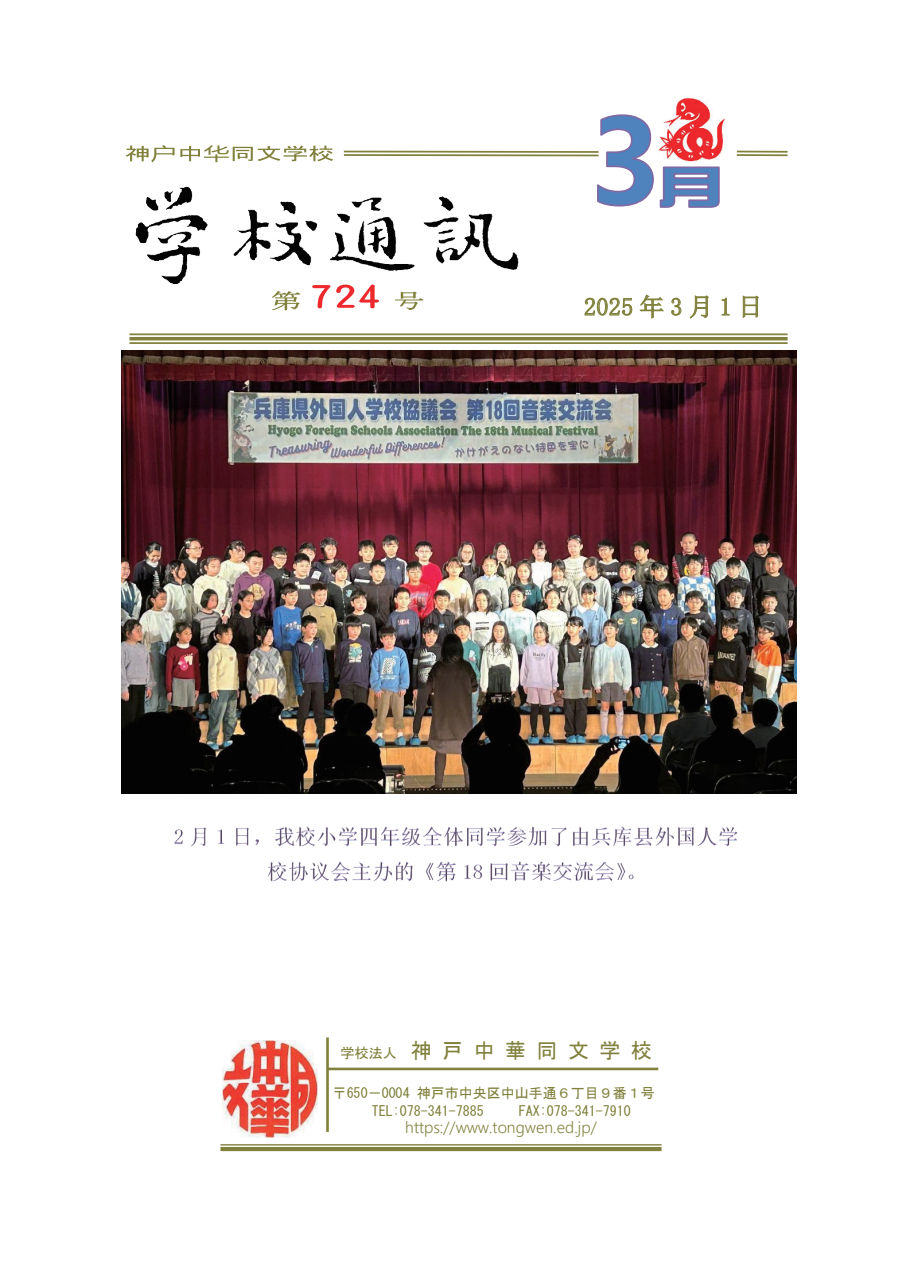
<style>
.page{position:relative;width:903px;height:1275px;background:#fff}
.page>*{position:absolute;margin:0;border:0;box-sizing:border-box;transform-origin:0 0}
.t1{font:24.5px "Sim Sun";letter-spacing:.25em;color:#80813c}
.t2{font:21px "MS Gothic";letter-spacing:.5em;color:#80813c}
.t3{font:300 15.75px "Malgun Gothic";color:#80813c}
.t4{font:14px/17.5px "MS Gothic";letter-spacing:-.005em;color:#80813c}
.s1{font-size:14px}
</style>
<div class="page">
<svg style="left:126px;top:145px;width:48px;height:17px"></svg>
<svg style="left:180px;top:145px;width:153px;height:17px"></svg>
<svg style="left:272px;top:291px;width:28px;height:20px"></svg>
<svg style="left:312px;top:287px;width:67px;height:21px"></svg>
<svg style="left:395px;top:292px;width:29px;height:18px"></svg>
<hr style="left:129px;top:333px;width:658px;height:2px;background:#80813c">
<hr style="left:129px;top:337px;width:658px;height:3px;background:#80813c">
<hr style="left:129px;top:342px;width:658px;height:2px;background:#80813c">
<hr style="left:344px;top:151px;width:254px;height:2px;background:#80813c">
<hr style="left:344px;top:154px;width:254px;height:2px;background:#80813c">
<hr style="left:737px;top:151px;width:50px;height:2px;background:#80813c">
<hr style="left:737px;top:154px;width:50px;height:2px;background:#80813c">
<img style="left:135px;top:186px;width:384px;height:101px">
<hr style="left:326px;top:1037px;width:3px;height:95px;background:#80813c">
<hr style="left:327px;top:1068px;width:331px;height:2px;background:#80813c">
<hr style="left:220px;top:1144px;width:441px;height:1px;background:#80813c">
<hr style="left:220px;top:1147px;width:441px;height:4px;background:#80813c">
<img style="left:222px;top:1040px;width:96px;height:97px">
<svg style="left:596px;top:114px;width:124px;height:94px"></svg>
<img style="left:658px;top:97px;width:68px;height:67px">
<img style="left:175px;top:826px;width:563px;height:21px">
<img style="left:267px;top:861px;width:366px;height:21px">
<img style="left:122px;top:351px;width:674px;height:442px">
<h1 class="t1" style="left:584px;top:294px;width:180px">2025年3月1日</h1>
<h2 class="t2" style="left:341px;top:1040px;width:313px"><span class="s1">学校法人</span> 神戸中華同文学校</h2>
<p class="t4" style="left:372px;top:1084px;width:285px;text-indent:-39px">〒650－0004 神戸市中央区中山手通６丁目９番１号<br>TEL:078-341-7885</p>
<p class="t4" style="left:519px;top:1102px;width:114px">FAX:078-341-7910</p>
<p class="t3" style="left:405px;top:1118px;width:193px">https://www.tongwen.ed.jp/</p>
</div>
